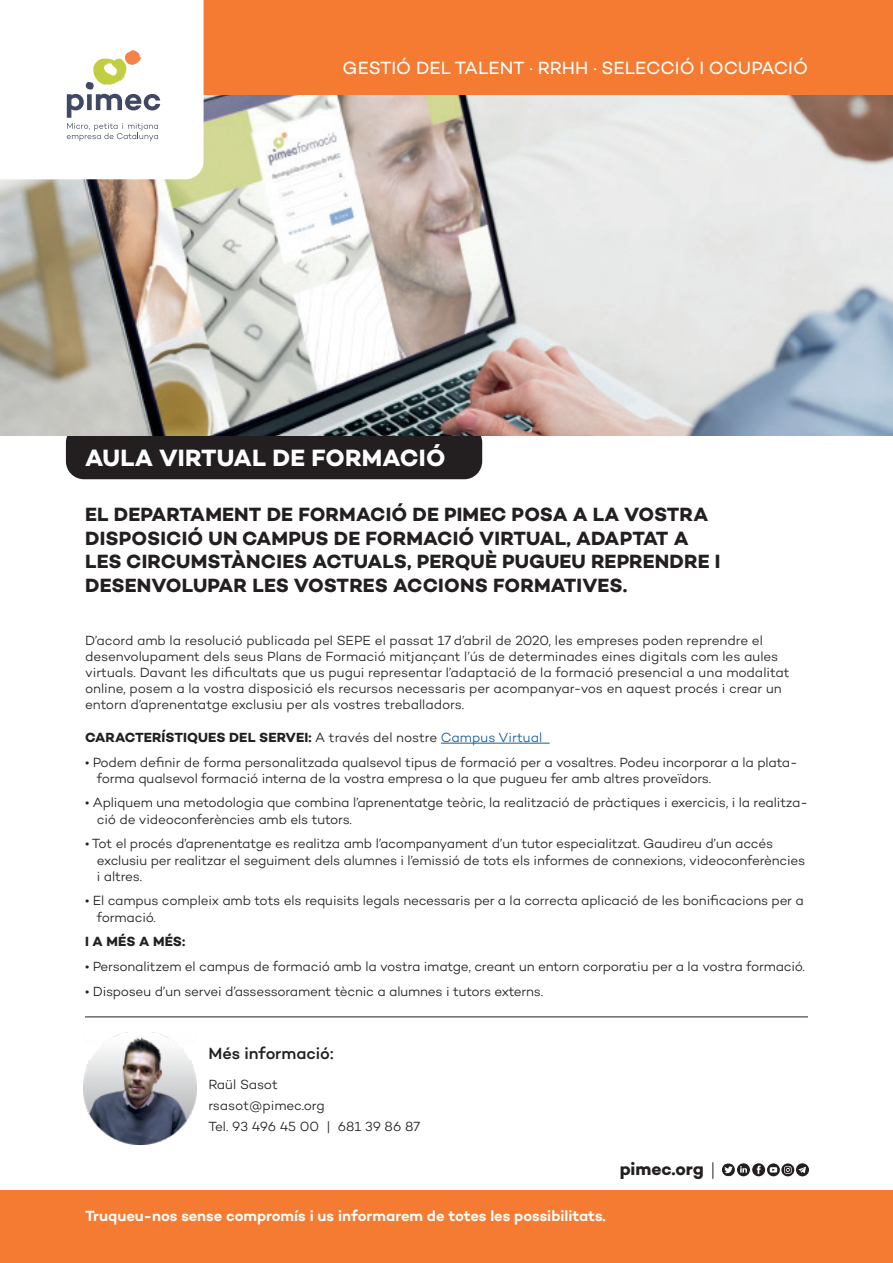
<style>
.page{position:relative;width:893px;height:1263px;background:#fff}
.page>*{position:absolute;margin:0;border:0;box-sizing:border-box;transform-origin:0 0}
.t1{font:700 24px "Campton";letter-spacing:.01em;color:#fff}
.t2{font:700 19.5px/23.4px "Campton";letter-spacing:.01em;color:#231f20}
.t3{font:18px "Campton";color:#fff}
.t4{font:700 17.55px "Campton";letter-spacing:-.005em;color:#231f20}
.t5{font:500 16.5px "Campton";letter-spacing:-.005em;color:#231f20}
.t6{font:600 15px "Campton";letter-spacing:-.005em;color:#fff}
.t7{font:300 13.5px/16.2px "Campton";letter-spacing:-.01em;color:#231f20}
.t8{font:700 13.5px "Campton";letter-spacing:.005em;color:#231f20}
.s1{font-weight:300}
.s2{font-weight:300;color:#175d9e}
</style>
<div class="page">
<div style="left:0;top:0;width:893px;height:119px;background:#f47b31"></div>
<div style="left:0;top:1191px;width:893px;height:72px;background:#f47b31"></div>
<div style="left:66px;top:425px;width:416px;height:54px;background:#231f20;border-radius:18px"></div>
<img style="left:0;top:96px;width:893px;height:339px">
<hr style="left:441px;top:743px;width:109px;height:1px;background:#175d9e">
<svg style="left:0;top:0;width:204px;height:179px"></svg>
<hr style="left:85px;top:1017px;width:723px;height:1px;background:#231f20">
<img style="left:84px;top:1032px;width:112px;height:112px">
<svg style="left:713px;top:1162px;width:1px;height:17px"></svg>
<svg style="left:737px;top:1163px;width:13px;height:13px"></svg>
<svg style="left:752px;top:1163px;width:13px;height:13px"></svg>
<svg style="left:722px;top:1163px;width:25px;height:13px"></svg>
<svg style="left:757px;top:1166px;width:4px;height:8px"></svg>
<svg style="left:767px;top:1163px;width:42px;height:13px"></svg>
<h3 class="t3" style="left:343px;top:57px;width:467px">GESTIÓ DEL TALENT · RRHH · SELECCIÓ I OCUPACIÓ</h3>
<h1 class="t1" style="left:85px;top:442px;width:362px">AULA VIRTUAL DE FORMACIÓ</h1>
<h2 class="t2" style="left:85px;top:503px;width:637px">EL DEPARTAMENT DE FORMACIÓ DE PIMEC POSA A LA VOSTRA DISPOSICIÓ UN CAMPUS DE FORMACIÓ VIRTUAL, ADAPTAT A LES CIRCUMSTÀNCIES ACTUALS, PERQUÈ PUGUEU REPRENDRE I DESENVOLUPAR LES VOSTRES ACCIONS FORMATIVES.</h2>
<p class="t7" style="left:85px;top:632px;width:706px">D’acord amb la resolució publicada pel SEPE el passat 17 d’abril de 2020, les empreses poden reprendre el desenvolupament dels seus Plans de Formació mitjançant l’ús de determinades eines digitals com les aules virtuals. Davant les dificultats que us pugui representar l’adaptació de la formació presencial a una modalitat online, posem a la vostra disposició els recursos necessaris per acompanyar-vos en aquest procés i crear un entorn d’aprenentatge exclusiu per als vostres treballadors.</p>
<p class="t8" style="left:85px;top:728px;width:459px">CARACTERÍSTIQUES DEL SERVEI: <span class="s1">A través del nostre</span> <span class="s2">Campus Virtual</span></p>
<p class="t7" style="left:97px;top:754px;width:702px;text-indent:-12px">• Podem definir de forma personalitzada qualsevol tipus de formació per a vosaltres. Podeu incorporar a la plata&shy;forma qualsevol formació interna de la vostra empresa o la que pugueu fer amb altres proveïdors.</p>
<p class="t7" style="left:97px;top:794px;width:713px;text-indent:-12px">• Apliquem una metodologia que combina l’aprenentatge teòric, la realització de pràctiques i exercicis, i la realitza&shy;ció de videoconferències amb els tutors.</p>
<p class="t7" style="left:97px;top:835px;width:710px;text-indent:-12px">• Tot el procés d’aprenentatge es realitza amb l’acompanyament d’un tutor especialitzat. Gaudireu d’un accés exclusiu per realitzar el seguiment dels alumnes i l’emissió de tots els informes de connexions, videoconferències i altres.</p>
<p class="t7" style="left:97px;top:892px;width:708px;text-indent:-12px">• El campus compleix amb tots els requisits legals necessaris per a la correcta aplicació de les bonificacions per a formació.</p>
<p class="t8" style="left:85px;top:933px;width:102px">I A MÉS A MÉS:</p>
<p class="t7" style="left:85px;top:958px;width:721px">• Personalitzem el campus de formació amb la vostra imatge, creant un entorn corporatiu per a la vostra formació.</p>
<p class="t7" style="left:85px;top:983px;width:460px">• Disposeu d’un servei d’assessorament tècnic a alumnes i tutors externs.</p>
<p class="t5" style="left:208px;top:1043px;width:127px">Més informació:</p>
<p class="t7" style="left:208px;top:1073px;width:213px;line-height:21px">Raül Sasot<br>rsasot@pimec.org<br>Tel. 93 496 45 00 | 681 39 86 87</p>
<p class="t6" style="left:85px;top:1206px;width:522px">Truqueu-nos sense compromís i us informarem de totes les possibilitats.</p>
<p class="t4" style="left:620px;top:1158px;width:86px">pimec.org</p>
</div>
